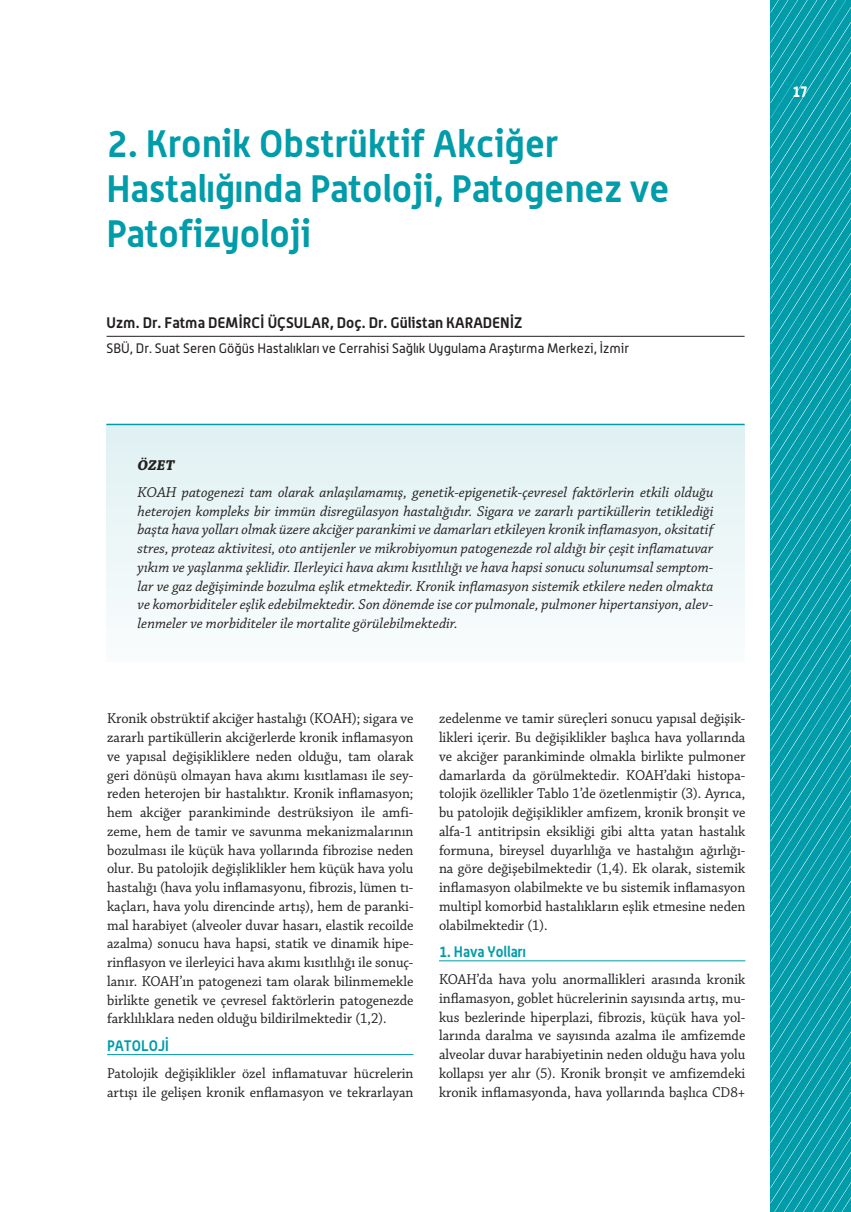
<style>
.page{position:relative;width:851px;height:1212px;background:#fff}
.page>*{position:absolute;margin:0;border:0;box-sizing:border-box;transform-origin:0 0}
.t1{font:700 37.5px/45px "Alwyn OT";color:#009ca9}
.t2{font:15px/18.8px "Chaparral Pro";color:#231f20;text-align:justify;scale:.95 1}
.t3{font:italic 15px/18.8px "Chaparral Pro";color:#231f20;text-align:justify}
.t4{font:700 15px "Alwyn";color:#231f20}
.t5{font:700 15px "Alwyn OT";color:#009ca9;scale:.95 1}
.t6{font:italic 700 15px "Chaparral Pro";color:#231f20}
.t7{font:700 15px "Alwyn OT";color:#fff;scale:.85 1}
.t8{font:13.5px "Alwyn";color:#231f20}
</style>
<div class="page">
<svg style="left:770px;top:0;width:80px;height:1212px;background:#0da1ad"></svg>
<div style="left:106px;top:425px;width:638px;height:237px;background:#edf6f8"></div>
<hr style="left:107px;top:336px;width:637px;height:1px;background:#231f20">
<hr style="left:106px;top:424px;width:638px;height:1px;background:#009ca9">
<hr style="left:107px;top:1054px;width:306px;height:1px;background:#009ca9">
<hr style="left:439px;top:960px;width:306px;height:1px;background:#009ca9">
<h1 class="t1" style="left:106px;top:120px;width:564px">2. Kronik Obstrüktif Akciğer<br>Hastalığında Patoloji, Patogenez ve<br>Patofizyoloji</h1>
<p class="t4" style="left:107px;top:313px;width:417px">Uzm. Dr. Fatma DEMİRCİ ÜÇSULAR, Doç. Dr. Gülistan KARADENİZ</p>
<p class="t8" style="left:107px;top:340px;width:524px">SBÜ, Dr. Suat Seren Göğüs Hastalıkları ve Cerrahisi Sağlık Uygulama Araştırma Merkezi, İzmir</p>
<p class="t6" style="left:137px;top:456px;width:38px">ÖZET</p>
<p class="t3" style="left:137px;top:483px;width:577px">KOAH patogenezi tam olarak anlaşılamamış, genetik-epigenetik-çevresel faktörlerin etkili olduğu heterojen kompleks bir immün disregülasyon hastalığıdır. Sigara ve zararlı partiküllerin tetiklediği başta hava yolları olmak üzere akciğer parankimi ve damarları etkileyen kronik inflamasyon, oksitatif stres, proteaz aktivitesi, oto antijenler ve mikrobiyomun patogenezde rol aldığı bir çeşit inflamatuvar yıkım ve yaşlanma şeklidir. Ilerleyici hava akımı kısıtlılığı ve hava hapsi sonucu solunumsal semptom&shy;lar ve gaz değişiminde bozulma eşlik etmektedir. Kronik inflamasyon sistemik etkilere neden olmakta ve komorbiditeler eşlik edebilmektedir. Son dönemde ise cor pulmonale, pulmoner hipertansiyon, alev&shy;lenmeler ve morbiditeler ile mortalite görülebilmektedir.</p>
<p class="t2" style="left:107px;top:710px;width:324px">Kronik obstrüktif akciğer hastalığı (KOAH); sigara ve zararlı partiküllerin akciğerlerde kronik inflamasyon ve yapısal değişikliklere neden olduğu, tam olarak geri dönüşü olmayan hava akımı kısıtlaması ile sey&shy;reden heterojen bir hastalıktır. Kronik inflamasyon; hem akciğer parankiminde destrüksiyon ile amfi&shy;zeme, hem de tamir ve savunma mekanizmalarının bozulması ile küçük hava yollarında fibrozise neden olur. Bu patolojik değişliklikler hem küçük hava yolu hastalığı (hava yolu inflamasyonu, fibrozis, lümen tı&shy;kaçları, hava yolu direncinde artış), hem de paranki&shy;mal harabiyet (alveoler duvar hasarı, elastik recoilde azalma) sonucu hava hapsi, statik ve dinamik hipe&shy;rinflasyon ve ilerleyici hava akımı kısıtlılığı ile sonuç&shy;lanır. KOAH’ın patogenezi tam olarak bilinmemekle birlikte genetik ve çevresel faktörlerin patogenezde farklılıklara neden olduğu bildirilmektedir (1,2).</p>
<p class="t5" style="left:107px;top:1036px;width:66px">PATOLOJİ</p>
<p class="t2" style="left:107px;top:1064px;width:324px">Patolojik değişiklikler özel inflamatuvar hücrelerin artışı ile gelişen kronik enflamasyon ve tekrarlayan</p>
<p class="t2" style="left:439px;top:710px;width:324px">zedelenme ve tamir süreçleri sonucu yapısal değişik&shy;likleri içerir. Bu değişiklikler başlıca hava yollarında ve akciğer parankiminde olmakla birlikte pulmoner damarlarda da görülmektedir. KOAH’daki histopa&shy;tolojik özellikler Tablo 1’de özetlenmiştir (3). Ayrıca, bu patolojik değişiklikler amfizem, kronik bronşit ve alfa-1 antitripsin eksikliği gibi altta yatan hastalık formuna, bireysel duyarlılığa ve hastalığın ağırlığı&shy;na göre değişebilmektedir (1,4). Ek olarak, sistemik inflamasyon olabilmekte ve bu sistemik inflamasyon multipl komorbid hastalıkların eşlik etmesine neden olabilmektedir (1).</p>
<p class="t5" style="left:439px;top:942px;width:93px">1. Hava Yolları</p>
<p class="t2" style="left:439px;top:971px;width:324px">KOAH’da hava yolu anormallikleri arasında kronik inflamasyon, goblet hücrelerinin sayısında artış, mu&shy;kus bezlerinde hiperplazi, fibrozis, küçük hava yol&shy;larında daralma ve sayısında azalma ile amfizemde alveolar duvar harabiyetinin neden olduğu hava yolu kollapsı yer alır (5). Kronik bronşit ve amfizemdeki kronik inflamasyonda, hava yollarında başlıca CD8+</p>
<p class="t7" style="left:792px;top:82px;width:19px">17</p>
</div>
